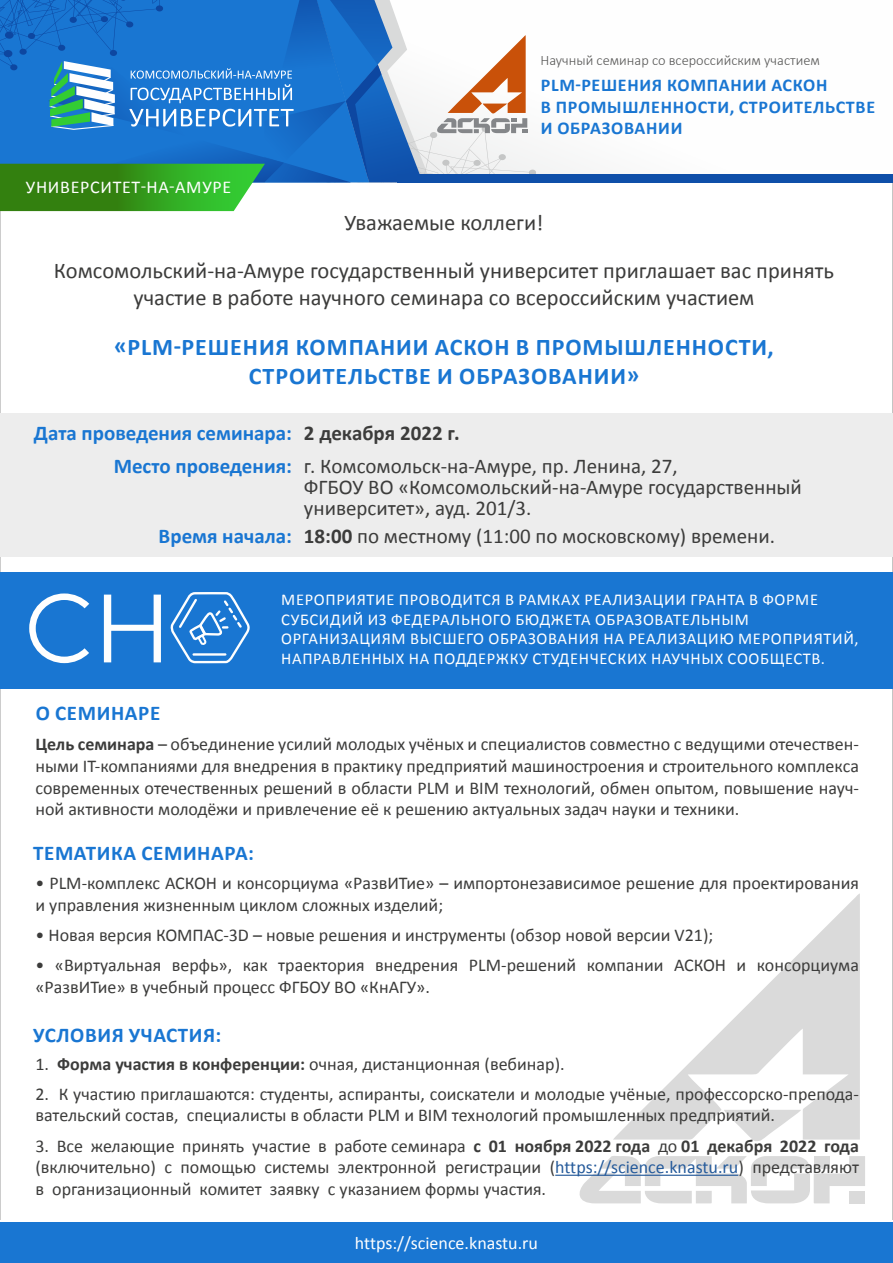
<style>
.page{position:relative;width:893px;height:1263px;background:#fff}
.page>*{position:absolute;margin:0;border:0;box-sizing:border-box;transform-origin:0 0}
.t1{font:700 24px/28.8px "Calibri";letter-spacing:.04em;color:#1976d2;text-align:center}
.t2{font:22.5px/48.3px "Calibri";color:#3c3c3b;text-align:center}
.t3{font:21px/21px "Calibri";color:#3c3c3b}
.t4{font:700 21px/32.8px "Calibri";color:#1976d2}
.t5{font:700 21px "Calibri";letter-spacing:.03em;color:#1976d2}
.t6{font:18px/21.6px "Calibri";color:#3c3c3b}
.t7{font:700 18px/21.6px "Calibri";letter-spacing:.04em;color:#1976d2}
.t8{font:18px "Calibri";color:#fff}
.t9{font:18px "Calibri";letter-spacing:.04em;color:#fff}
.t10{font:16.5px/19.8px "Calibri";letter-spacing:.04em;color:#fff}
.t11{font:300 14.4px "Calibri";color:#575756}
.s1{color:#3c3c3b}
.s2{font-weight:400;color:#3c3c3b}
.s3{font-weight:700;color:#1976d2}
.s4{font-weight:700}
.s5{color:#265b9b}
</style>
<div class="page">
<div style="left:398px;top:174px;width:495px;height:8px;background:#0f4fa9"></div>
<svg style="left:614px;top:893px;width:246px;height:246px"></svg>
<svg style="left:724px;top:1110px;width:77px;height:31px"></svg>
<svg style="left:579px;top:1156px;width:286px;height:47px"></svg>
<div style="left:0;top:1222px;width:893px;height:41px;background:#1976d2"></div>
<div style="left:0;top:414px;width:893px;height:143px;background:#ededed"></div>
<svg style="left:0;top:0;width:536px;height:211px"></svg>
<div style="left:0;top:572px;width:893px;height:116px;background:#1976d2"></div>
<svg style="left:29px;top:593px;width:60px;height:70px"></svg>
<svg style="left:104px;top:595px;width:57px;height:67px"></svg>
<svg style="left:170px;top:592px;width:80px;height:72px"></svg>
<hr style="left:555px;top:1175px;width:183px;height:1px;background:#265b9b">
<p class="t9" style="left:26px;top:175px;width:207px">УНИВЕРСИТЕТ-НА-АМУРЕ</p>
<p class="t11" style="left:540px;top:51px;width:281px">Научный семинар со всероссийским участием</p>
<p class="t7" style="left:541px;top:74px;width:336px">PLM-РЕШЕНИЯ КОМПАНИИ АСКОН<br>В ПРОМЫШЛЕННОСТИ, СТРОИТЕЛЬСТВЕ<br>И ОБРАЗОВАНИИ</p>
<p class="t2" style="left:54px;top:198px;width:781px">Уважаемые коллеги!<br>Комсомольский-на-Амуре государственный университет приглашает вас принять</p>
<p class="t2" style="left:134px;top:273px;width:622px">участие в работе научного семинара со всероссийским участием</p>
<h1 class="t1" style="left:114px;top:333px;width:661px">«PLM-РЕШЕНИЯ КОМПАНИИ АСКОН В ПРОМЫШЛЕННОСТИ,<br>СТРОИТЕЛЬСТВЕ И ОБРАЗОВАНИИ»</h1>
<p class="t4" style="left:114px;top:416px;width:565px;text-indent:-80px">Дата проведения семинара: <span class="s1">2 декабря 2022 г.<br></span>Место проведения: <span class="s2">г. Комсомольск-на-Амуре, пр. Ленина, 27,</span></p>
<p class="t3" style="left:304px;top:476px;width:499px">ФГБОУ ВО «Комсомольский-на-Амуре государственный университет», ауд. 201/3.</p>
<p class="t3" style="left:159px;top:525px;width:618px"><span class="s3">Время начала:</span> <span class="s4">18:00</span> по местному (11:00 по московскому) времени.</p>
<p class="t10" style="left:281px;top:589px;width:579px">МЕРОПРИЯТИЕ ПРОВОДИТСЯ В РАМКАХ РЕАЛИЗАЦИИ ГРАНТА В ФОРМЕ СУБСИДИЙ ИЗ ФЕДЕРАЛЬНОГО БЮДЖЕТА ОБРАЗОВАТЕЛЬНЫМ ОРГАНИЗАЦИЯМ ВЫСШЕГО ОБРАЗОВАНИЯ НА РЕАЛИЗАЦИЮ МЕРОПРИЯТИЙ, НАПРАВЛЕННЫХ НА ПОДДЕРЖКУ СТУДЕНЧЕСКИХ НАУЧНЫХ СООБЩЕСТВ.</p>
<p class="t5" style="left:36px;top:700px;width:126px">О СЕМИНАРЕ</p>
<p class="t6" style="left:35px;top:733px;width:825px;text-align:justify"><span class="s4">Цель семинара</span> – объединение усилий молодых учёных и специалистов совместно с ведущими отечествен&shy;ными IT-компаниями для внедрения в практику предприятий машиностроения и строительного комплекса современных отечественных решений в области PLM и BIM технологий, обмен опытом, повышение науч&shy;ной активности молодёжи и привлечение её к решению актуальных задач науки и техники.</p>
<p class="t5" style="left:33px;top:839px;width:222px">ТЕМАТИКА СЕМИНАРА:</p>
<p class="t6" style="left:35px;top:873px;width:825px">• PLM-комплекс АСКОН и консорциума «РазвИТие» – импортонезависимое решение для проектирования и управления жизненным циклом сложных изделий;</p>
<p class="t6" style="left:35px;top:924px;width:679px">• Новая версия КОМПАС-3D – новые решения и инструменты (обзор новой версии V21);</p>
<p class="t6" style="left:35px;top:954px;width:825px">• «Виртуальная верфь», как траектория внедрения PLM-решений компании АСКОН и консорциума «РазвИТие» в учебный процесс ФГБОУ ВО «КнАГУ».</p>
<p class="t5" style="left:33px;top:1022px;width:190px">УСЛОВИЯ УЧАСТИЯ:</p>
<p class="t6" style="left:35px;top:1053px;width:531px">1. <span class="s4">Форма участия в конференции:</span> очная, дистанционная (вебинар).</p>
<p class="t6" style="left:35px;top:1083px;width:825px">2. К участию приглашаются: студенты, аспиранты, соискатели и молодые учёные, профессорско-препода&shy;вательский состав, специалисты в области PLM и BIM технологий промышленных предприятий.</p>
<p class="t6" style="left:35px;top:1135px;width:825px;text-align:justify">3. Все желающие принять участие в работе семинара <span class="s4">с 01 ноября 2022 года</span> до <span class="s4">01 декабря 2022 года </span>(включительно) с помощью системы электронной регистрации (<span class="s5">https://science.knastu.ru</span>) представляют в организационный комитет заявку с указанием формы участия.</p>
<p class="t8" style="left:355px;top:1231px;width:185px">https://science.knastu.ru</p>
</div>
